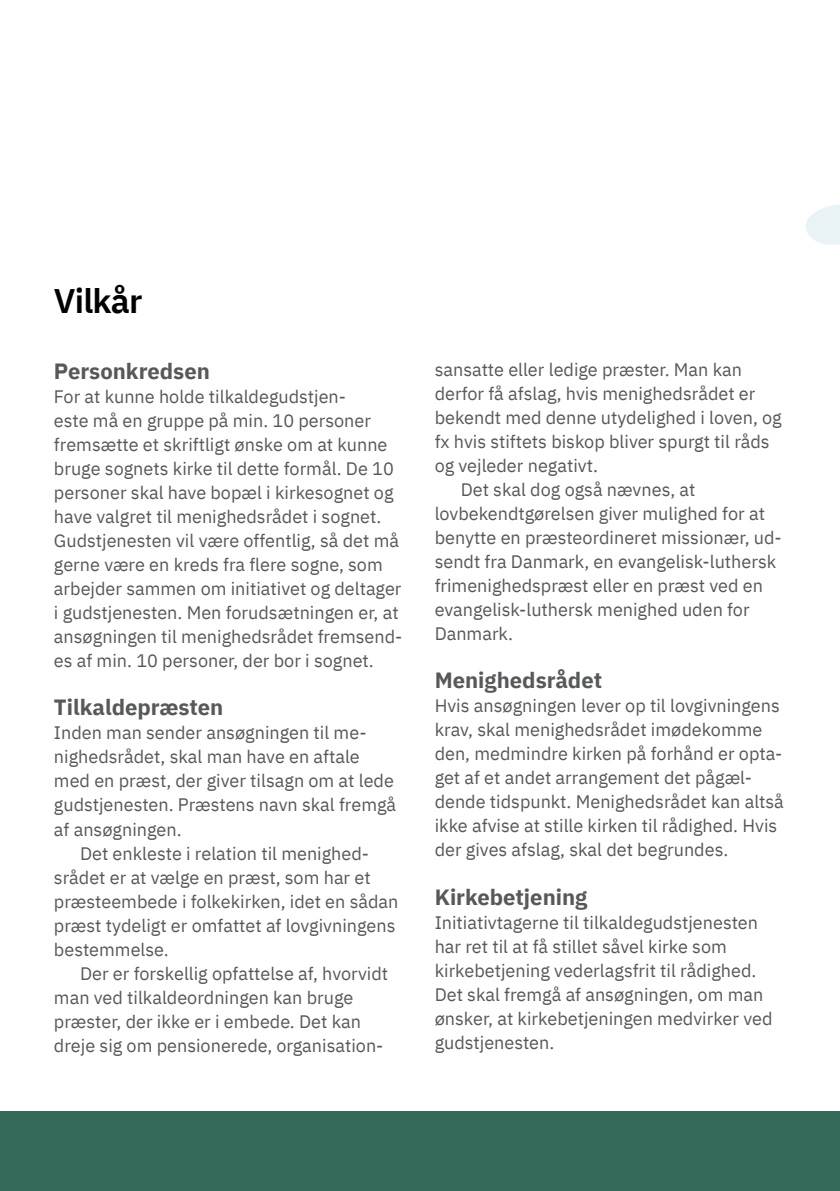
<style>
.page{position:relative;width:840px;height:1191px;background:#fff}
.page>*{position:absolute;margin:0;border:0;box-sizing:border-box;transform-origin:0 0}
.t1{font:600 34px "IBM Plex Sans";letter-spacing:-.025em;color:#000}
.t2{font:700 22px "IBM Plex Sans";color:#57585a}
.t3{font:18px/24px "IBM Plex Sans";color:#57585a}
</style>
<div class="page">
<div style="left:0;top:1111px;width:839px;height:80px;background:#356a5a"></div>
<svg style="left:806px;top:205px;width:33px;height:40px"></svg>
<p class="t1" style="left:54px;top:274px;width:90px">Vilkår</p>
<p class="t2" style="left:54px;top:353px;width:157px">Personkredsen</p>
<p class="t3" style="left:54px;top:383px;width:349px">For at kunne holde tilkaldegudstjen-<br>este må en gruppe på min. 10 personer fremsætte et skriftligt ønske om at kunne bruge sognets kirke til dette formål. De 10 personer skal have bopæl i kirkesognet og have valgret til menighedsrådet i sognet.<br>Gudstjenesten vil være offentlig, så det må gerne være en kreds fra flere sogne, som arbejder sammen om initiativet og deltager i gudstjenesten. Men forudsætningen er, at ansøgningen til menighedsrådet fremsend&shy;es af min. 10 personer, der bor i sognet.</p>
<p class="t2" style="left:54px;top:690px;width:171px">Tilkaldepræsten</p>
<p class="t3" style="left:54px;top:719px;width:314px">Inden man sender ansøgningen til me-</p>
<p class="t3" style="left:54px;top:743px;width:307px">nighedsrådet, skal man have en aftale</p>
<p class="t3" style="left:54px;top:767px;width:341px">med en præst, der giver tilsagn om at lede</p>
<p class="t3" style="left:54px;top:791px;width:343px">gudstjenesten. Præstens navn skal fremgå</p>
<p class="t3" style="left:54px;top:815px;width:129px">af ansøgningen.</p>
<p class="t3" style="left:80px;top:839px;width:290px">Det enkleste i relation til menighed-</p>
<p class="t3" style="left:54px;top:863px;width:318px">srådet er at vælge en præst, som har et</p>
<p class="t3" style="left:54px;top:887px;width:346px">præsteembede i folkekirken, idet en sådan</p>
<p class="t3" style="left:54px;top:911px;width:343px">præst tydeligt er omfattet af lovgivningens</p>
<p class="t3" style="left:54px;top:935px;width:116px">bestemmelse.</p>
<p class="t3" style="left:80px;top:959px;width:309px">Der er forskellig opfattelse af, hvorvidt</p>
<p class="t3" style="left:54px;top:983px;width:301px">man ved tilkaldeordningen kan bruge</p>
<p class="t3" style="left:54px;top:1008px;width:308px">præster, der ikke er i embede. Det kan</p>
<p class="t3" style="left:54px;top:1032px;width:331px">dreje sig om pensionerede, organisation-</p>
<p class="t3" style="left:434px;top:356px;width:308px">sansatte eller ledige præster. Man kan</p>
<p class="t3" style="left:434px;top:380px;width:322px">derfor få afslag, hvis menighedsrådet er</p>
<p class="t3" style="left:434px;top:404px;width:348px">bekendt med denne utydelighed i loven, og</p>
<p class="t3" style="left:434px;top:428px;width:336px">fx hvis stiftets biskop bliver spurgt til råds</p>
<p class="t3" style="left:434px;top:452px;width:165px">og vejleder negativt.</p>
<p class="t3" style="left:460px;top:476px;width:236px">Det skal dog også nævnes, at</p>
<p class="t3" style="left:434px;top:500px;width:331px">lovbekendtgørelsen giver mulighed for at</p>
<p class="t3" style="left:434px;top:524px;width:348px">benytte en præsteordineret missionær, ud-</p>
<p class="t3" style="left:434px;top:548px;width:343px">sendt fra Danmark, en evangelisk-luthersk</p>
<p class="t3" style="left:434px;top:572px;width:329px">frimenighedspræst eller en præst ved en</p>
<p class="t3" style="left:434px;top:596px;width:316px">evangelisk-luthersk menighed uden for</p>
<p class="t3" style="left:434px;top:620px;width:80px">Danmark.</p>
<p class="t2" style="left:434px;top:663px;width:169px">Menighedsrådet</p>
<p class="t3" style="left:434px;top:692px;width:350px">Hvis ansøgningen lever op til lovgivningens krav, skal menighedsrådet imødekomme den, medmindre kirken på forhånd er opta&shy;get af et andet arrangement det pågæl&shy;dende tidspunkt. Menighedsrådet kan altså ikke afvise at stille kirken til rådighed. Hvis der gives afslag, skal det begrundes.</p>
<p class="t2" style="left:434px;top:879px;width:154px">Kirkebetjening</p>
<p class="t3" style="left:434px;top:908px;width:339px">Initiativtagerne til tilkaldegudstjenesten har ret til at få stillet såvel kirke som kirkebetjening vederlagsfrit til rådighed.<br>Det skal fremgå af ansøgningen, om man ønsker, at kirkebetjeningen medvirker ved gudstjenesten.</p>
</div>
